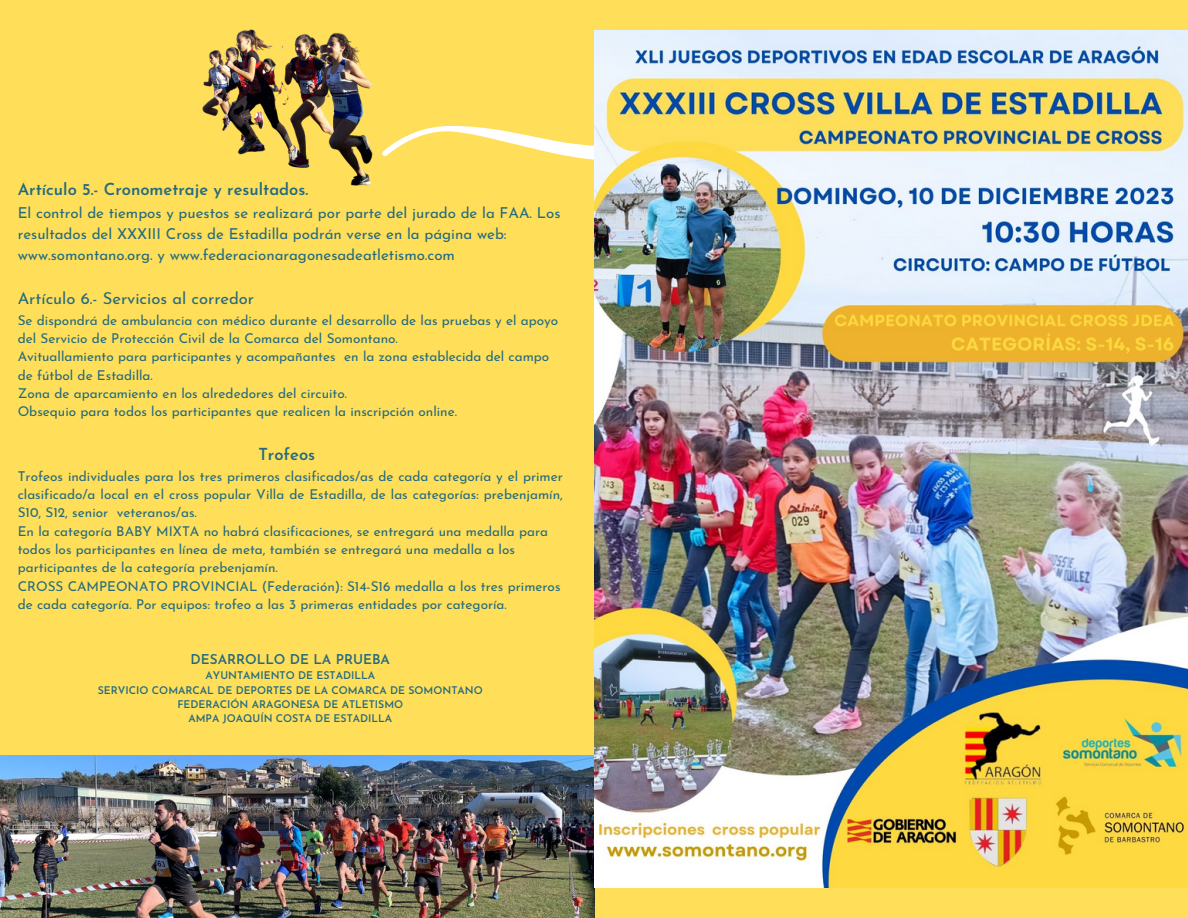
<style>
.page{position:relative;width:1188px;height:918px;background:#ffde59}
.page>*{position:absolute;margin:0;border:0;box-sizing:border-box;transform-origin:0 0}
.t1{font:600 16.5px "Josefin Sans";color:#236a80}
.t2{font:16.5px "Josefin Sans";color:#236a80}
.t3{font:15px/21px "Josefin Sans";color:#236a80}
.t4{font:13.5px/18.3px "Josefin Sans";color:#236a80}
.t5{font:600 13.5px "Josefin Sans";color:#236a80}
.t6{font:600 10.5px "Josefin Sans";color:#236a80}
</style>
<div class="page">
<img style="left:202px;top:29px;width:171px;height:157px">
<svg style="left:382px;top:126px;width:212px;height:34px"></svg>
<img style="left:0;top:755px;width:594px;height:163px">
<img style="left:594px;top:30px;width:594px;height:858px">
<p class="t1" style="left:18px;top:183px;width:292px">Artículo 5.- Cronometraje y resultados.</p>
<p class="t3" style="left:18px;top:203px;width:544px">El control de tiempos y puestos se realizará por parte del jurado de la FAA. Los resultados del XXXIII Cross de Estadilla podrán verse en la página web: www.somontano.org. y www.federacionaragonesadeatletismo.com</p>
<p class="t2" style="left:18px;top:292px;width:238px">Artículo 6.- Servicios al corredor</p>
<p class="t4" style="left:18px;top:312px;width:542px">Se dispondrá de ambulancia con médico durante el desarrollo de las pruebas y el apoyo del Servicio de Protección Civil de la Comarca del Somontano.</p>
<p class="t4" style="left:18px;top:349px;width:533px">Avituallamiento para participantes y acompañantes en la zona establecida del campo de fútbol de Estadilla.</p>
<p class="t4" style="left:18px;top:385px;width:331px">Zona de aparcamiento en los alrededores del circuito.</p>
<p class="t4" style="left:18px;top:404px;width:441px">Obsequio para todos los participantes que realicen la inscripción online.</p>
<p class="t1" style="left:258px;top:448px;width:58px">Trofeos</p>
<p class="t4" style="left:18px;top:468px;width:547px;text-align:justify">Trofeos individuales para los tres primeros clasificados/as de cada categoría y el primer clasificado/a local en el cross popular Villa de Estadilla, de las categorías: prebenjamín, S10, S12, senior veteranos/as.</p>
<p class="t4" style="left:18px;top:523px;width:532px">En la categoría BABY MIXTA no habrá clasificaciones, se entregará una medalla para todos los participantes en línea de meta, también se entregará una medalla a los participantes de la categoría prebenjamín.</p>
<p class="t4" style="left:18px;top:578px;width:544px">CROSS CAMPEONATO PROVINCIAL (Federación): S14-S16 medalla a los tres primeros de cada categoría. Por equipos: trofeo a las 3 primeras entidades por categoría.</p>
<p class="t5" style="left:191px;top:654px;width:201px">DESARROLLO DE LA PRUEBA</p>
<p class="t6" style="left:206px;top:671px;width:171px">AYUNTAMIENTO DE ESTADILLA</p>
<p class="t6" style="left:98px;top:686px;width:387px">SERVICIO COMARCAL DE DEPORTES DE LA COMARCA DE SOMONTANO</p>
<p class="t6" style="left:177px;top:700px;width:227px">FEDERACIÓN ARAGONESA DE ATLETISMO</p>
<p class="t6" style="left:188px;top:714px;width:205px">AMPA JOAQUÍN COSTA DE ESTADILLA</p>
</div>
